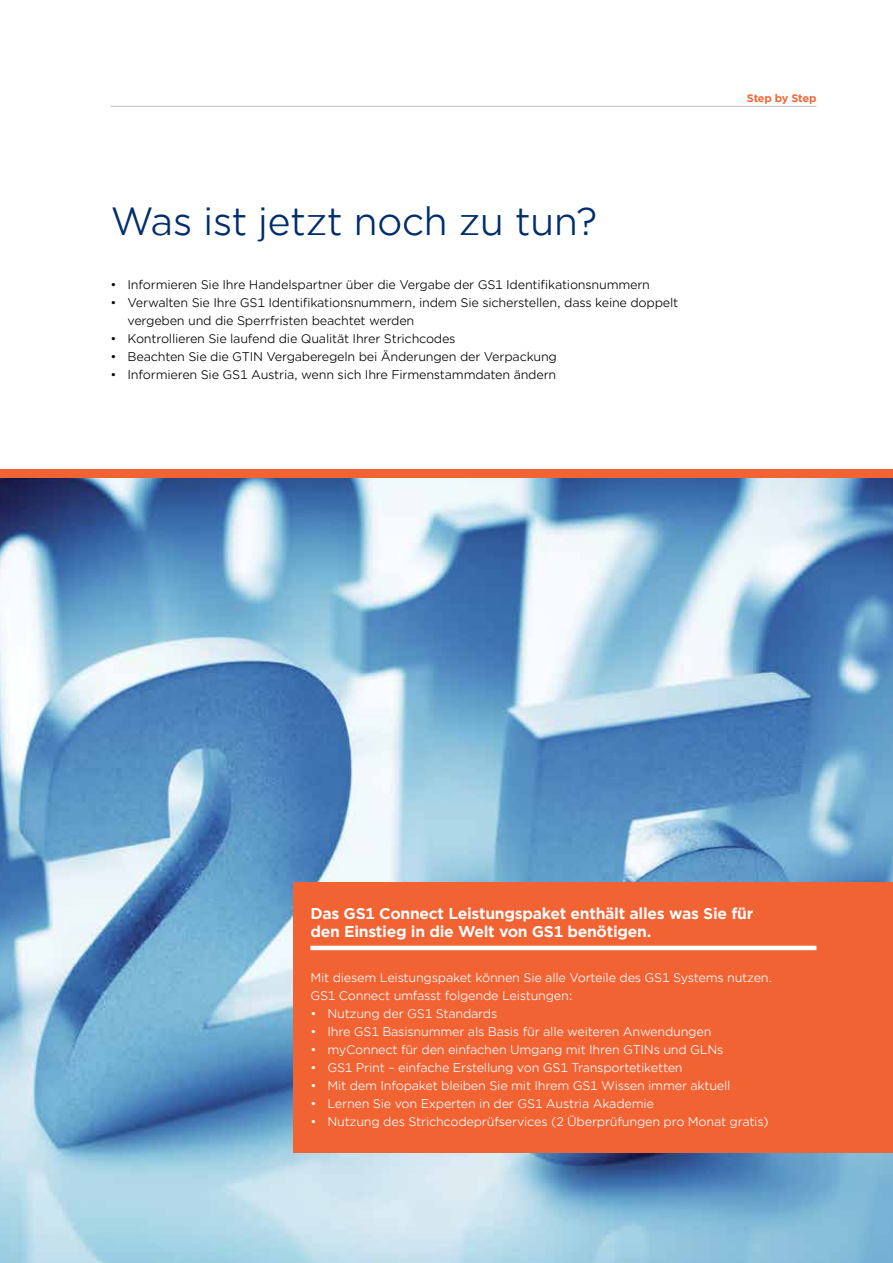
<style>
.page{position:relative;width:893px;height:1263px;background:#fff}
.page>*{position:absolute;margin:0;border:0;box-sizing:border-box;transform-origin:0 0}
.t1{font:37.5px "Gotham Office";letter-spacing:-.02em;color:#002d6c}
.t2{font:700 15px/18px "Gotham Office";letter-spacing:-.02em;color:#fff}
.t3{font:12px/18px "Gotham Office";letter-spacing:-.02em;color:#fff}
.t4{font:12px/18px "Gotham Office";letter-spacing:-.02em;color:#000}
.t5{font:700 10.5px "Gotham Office";letter-spacing:-.025em;color:#f26334}
</style>
<div class="page">
<img style="left:0;top:478px;width:893px;height:785px">
<div style="left:293px;top:883px;width:600px;height:270px;background:#f26334"></div>
<hr style="left:310px;top:946px;width:506px;height:4px;background:#fff">
<hr style="left:111px;top:106px;width:705px;height:1px;background:#bcbec0">
<div style="left:0;top:469px;width:893px;height:9px;background:#f26334"></div>
<h1 class="t1" style="left:111px;top:196px;width:488px">Was ist jetzt noch zu tun?</h1>
<p class="t4" style="left:111px;top:275px;width:541px">• Informieren Sie Ihre Handelspartner über die Vergabe der GS1 Identifikationsnummern</p>
<p class="t4" style="left:128px;top:293px;width:552px;text-indent:-17px">• Verwalten Sie Ihre GS1 Identifikationsnummern, indem Sie sicherstellen, dass keine doppelt vergeben und die Sperrfristen beachtet werden</p>
<p class="t4" style="left:111px;top:329px;width:347px">• Kontrollieren Sie laufend die Qualität Ihrer Strichcodes</p>
<p class="t4" style="left:111px;top:347px;width:448px">• Beachten Sie die GTIN Vergaberegeln bei Änderungen der Verpackung</p>
<p class="t4" style="left:111px;top:365px;width:447px">• Informieren Sie GS1 Austria, wenn sich Ihre Firmenstammdaten ändern</p>
<p class="t5" style="left:747px;top:91px;width:71px">Step by Step</p>
<p class="t2" style="left:310px;top:904px;width:444px">Das GS1 Connect Leistungspaket enthält alles was Sie für den Einstieg in die Welt von GS1 benötigen.</p>
<p class="t3" style="left:310px;top:968px;width:463px">Mit diesem Leistungspaket können Sie alle Vorteile des GS1 Systems nutzen.<br>GS1 Connect umfasst folgende Leistungen:</p>
<p class="t3" style="left:310px;top:1004px;width:188px">• Nutzung der GS1 Standards</p>
<p class="t3" style="left:310px;top:1022px;width:403px">• Ihre GS1 Basisnummer als Basis für alle weiteren Anwendungen</p>
<p class="t3" style="left:310px;top:1040px;width:415px">• myConnect für den einfachen Umgang mit Ihren GTINs und GLNs</p>
<p class="t3" style="left:310px;top:1058px;width:374px">• GS1 Print – einfache Erstellung von GS1 Transportetiketten</p>
<p class="t3" style="left:310px;top:1076px;width:422px">• Mit dem Infopaket bleiben Sie mit Ihrem GS1 Wissen immer aktuell</p>
<p class="t3" style="left:310px;top:1094px;width:345px">• Lernen Sie von Experten in der GS1 Austria Akademie</p>
<p class="t3" style="left:310px;top:1112px;width:460px">• Nutzung des Strichcodeprüfservices (2 Überprüfungen pro Monat gratis)</p>
</div>
